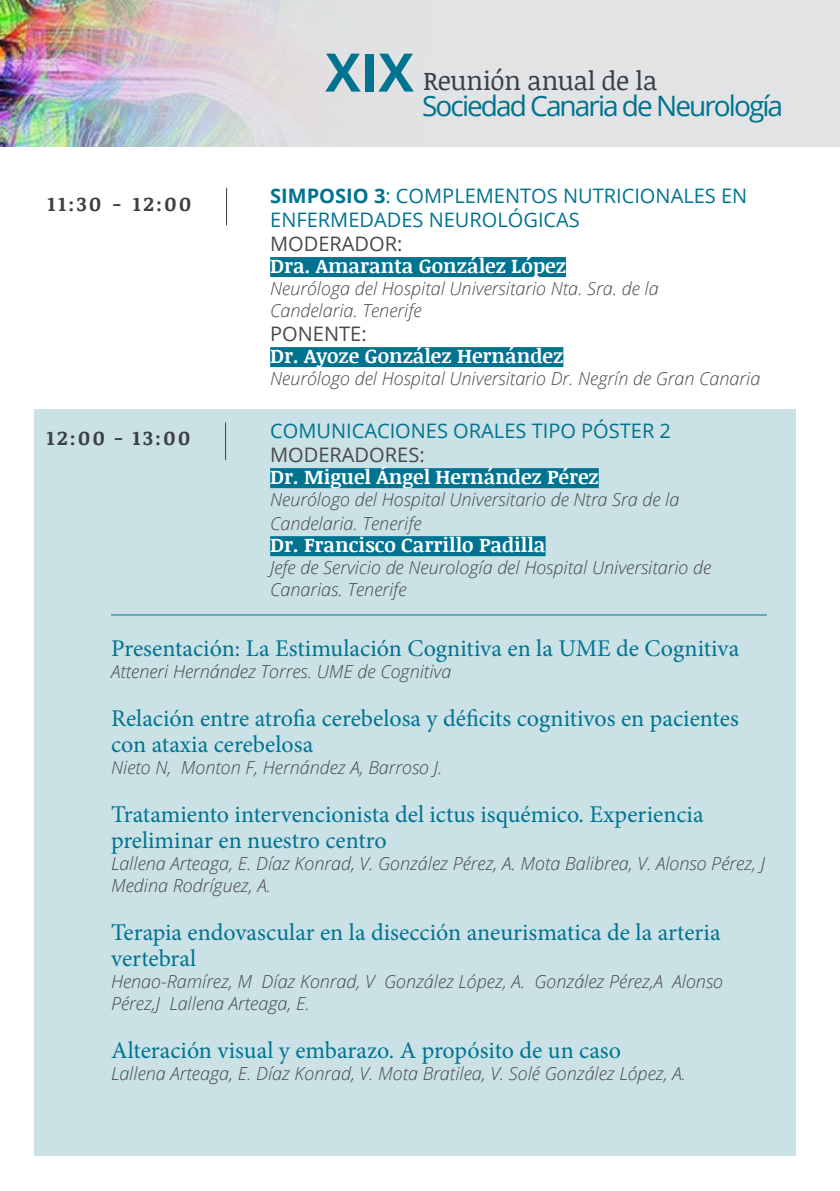
<style>
.page{position:relative;width:840px;height:1191px;background:#fff}
.page>*{position:absolute;margin:0;border:0;box-sizing:border-box;transform-origin:0 0}
.Paragraph_Style_1{font:700 53.2px "Open Sans";color:#007391}
.Paragraph_Style_1-2{font:28px "Open Sans";letter-spacing:-.07em;color:#007391}
.Paragraph_Style_1-3{font:26px "Noticia Text";letter-spacing:-.02em;color:#3b4044}
.posters{font:24px/26px "Minion Pro";color:#007391}
._1{font:20px/24px "Open Sans";color:#007391}
._1-2{font:700 20px "Noticia Text";color:#fff}
._3{font:700 20px "Noticia Text";color:#fff}
._1-3{font:20px "Open Sans";color:#484948}
.years{font:700 20px "Noticia Text";letter-spacing:.125em;color:#3b4044}
._3-2{font:italic 300 18px/22px "Open Sans";color:#484948}
.s1{font-weight:700}
</style>
<div class="page">
<div style="left:34px;top:409px;width:761px;height:746px;background:#cae1e6"></div>
<img style="left:0;top:0;width:839px;height:146px">
<hr style="left:225px;top:422px;width:1px;height:38px;background:#3b4044">
<div style="left:270px;top:468px;width:328px;height:20px;background:#007391"></div>
<div style="left:270px;top:536px;width:275px;height:20px;background:#007391"></div>
<hr style="left:226px;top:188px;width:1px;height:37px;background:#3b4044">
<div style="left:270px;top:257px;width:295px;height:20px;background:#007391"></div>
<div style="left:270px;top:347px;width:293px;height:20px;background:#007391"></div>
<hr style="left:111px;top:614px;width:655px;height:1px;background:#007391">
<p class="Paragraph_Style_1" style="left:325px;top:35px;width:90px">XIX</p>
<p class="Paragraph_Style_1-3" style="left:423px;top:62px;width:236px">Reunión anual de la</p>
<p class="Paragraph_Style_1-2" style="left:422px;top:87px;width:362px">Sociedad Canaria de Neurología</p>
<p class="years" style="left:47px;top:189px;width:145px">11:30 - 12:00</p>
<p class="_1" style="left:270px;top:183px;width:478px"><span class="s1">SIMPOSIO 3</span>: COMPLEMENTOS NUTRICIONALES EN<br>ENFERMEDADES NEUROLÓGICAS</p>
<p class="_1-3" style="left:270px;top:230px;width:134px">MODERADOR:</p>
<p class="_1-2" style="left:270px;top:251px;width:297px">Dra. Amaranta González López</p>
<p class="_3-2" style="left:270px;top:277px;width:390px">Neuróloga del Hospital Universitario Nta. Sra. de la</p>
<p class="_3-2" style="left:270px;top:299px;width:153px">Candelaria. Tenerife</p>
<p class="_1-3" style="left:270px;top:320px;width:98px">PONENTE:</p>
<p class="_3" style="left:270px;top:341px;width:294px">Dr. Ayoze González Hernández</p>
<p class="_3-2" style="left:270px;top:367px;width:491px">Neurólogo del Hospital Universitario Dr. Negrín de Gran Canaria</p>
<p class="years" style="left:46px;top:424px;width:145px">12:00 - 13:00</p>
<p class="_1" style="left:270px;top:418px;width:402px">COMUNICACIONES ORALES TIPO PÓSTER 2</p>
<p class="_1-3" style="left:270px;top:441px;width:156px">MODERADORES:</p>
<p class="_1-2" style="left:270px;top:462px;width:330px">Dr. Miguel Ángel Hernández Pérez</p>
<p class="_3-2" style="left:270px;top:488px;width:410px">Neurólogo del Hospital Universitario de Ntra Sra de la</p>
<p class="_3-2" style="left:270px;top:512px;width:153px">Candelaria. Tenerife</p>
<p class="_3" style="left:270px;top:530px;width:277px">Dr. Francisco Carrillo Padilla</p>
<p class="_3-2" style="left:270px;top:556px;width:442px">Jefe de Servicio de Neurología del Hospital Universitario de</p>
<p class="_3-2" style="left:270px;top:578px;width:138px">Canarias. Tenerife</p>
<p class="posters" style="left:111px;top:635px;width:629px">Presentación: La Estimulación Cognitiva en la UME de Cognitiva</p>
<p class="_3-2" style="left:111px;top:660px;width:341px">Atteneri Hernández Torres. UME de Cognitiva</p>
<p class="posters" style="left:111px;top:705px;width:629px">Relación entre atrofia cerebelosa y déficits cognitivos en pacientes con ataxia cerebelosa</p>
<p class="_3-2" style="left:111px;top:756px;width:332px">Nieto N, Monton F, Hernández A, Barroso J.</p>
<p class="posters" style="left:111px;top:801px;width:593px">Tratamiento intervencionista del ictus isquémico. Experiencia preliminar en nuestro centro</p>
<p class="_3-2" style="left:111px;top:852px;width:655px">Lallena Arteaga, E. Díaz Konrad, V. González Pérez, A. Mota Balibrea, V. Alonso Pérez, J<br>Medina Rodríguez, A.</p>
<p class="posters" style="left:111px;top:919px;width:610px">Terapia endovascular en la disección aneurismatica de la arteria vertebral</p>
<p class="_3-2" style="left:111px;top:970px;width:613px">Henao-Ramírez, M Díaz Konrad, V González López, A. González Pérez,A Alonso<br>Pérez,J Lallena Arteaga, E.</p>
<p class="posters" style="left:111px;top:1037px;width:511px">Alteración visual y embarazo. A propósito de un caso</p>
<p class="_3-2" style="left:111px;top:1062px;width:576px">Lallena Arteaga, E. Díaz Konrad, V. Mota Bratilea, V. Solé González López, A.</p>
</div>
